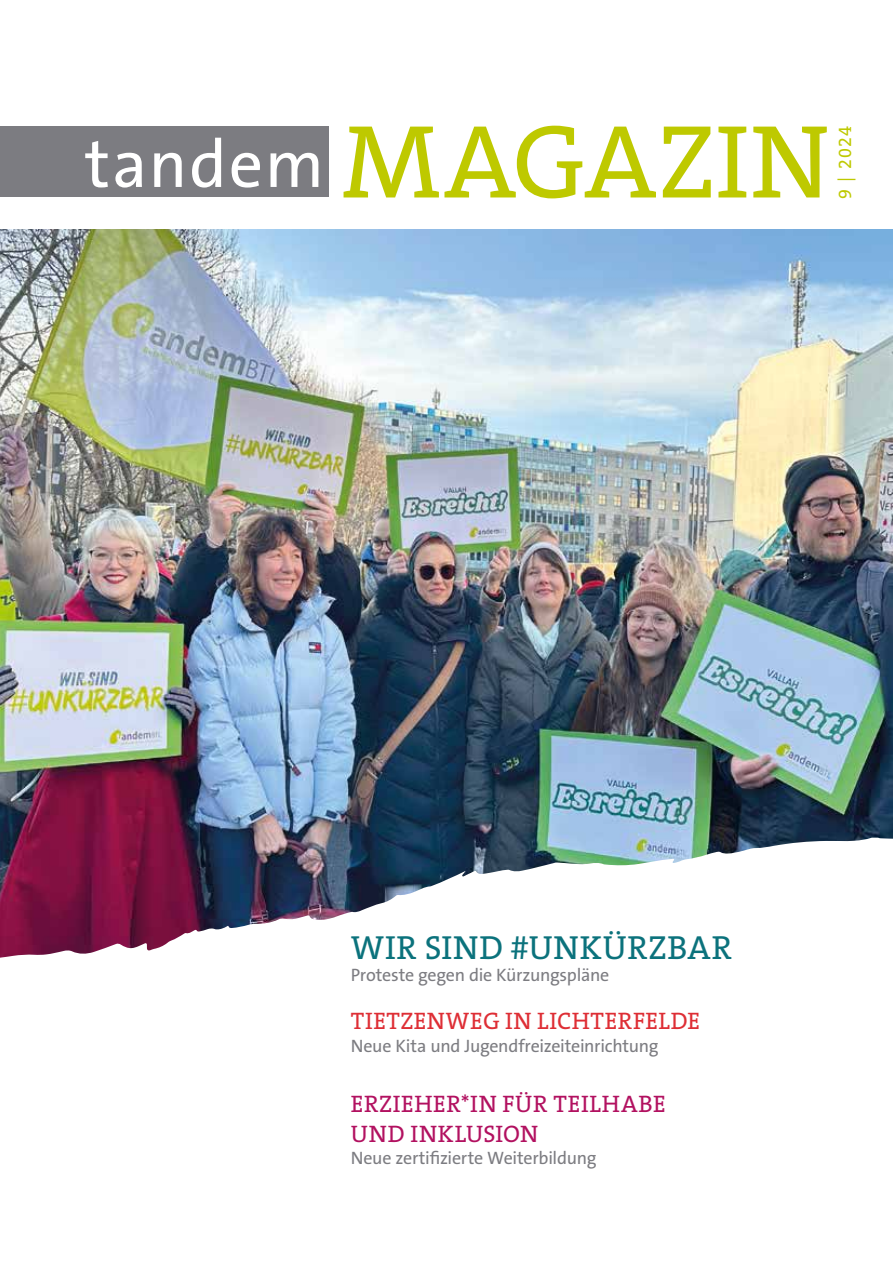
<style>
.page{position:relative;width:893px;height:1263px;background:#fff}
.page>*{position:absolute;margin:0;border:0;box-sizing:border-box;transform-origin:0 0}
.t1{font:105px "The Serif B W5 Plain";letter-spacing:.01em;color:#bec900}
.t2{font:33.6px "The Serif B W5 Plain";letter-spacing:.025em;color:#0b727c}
.t3{font:24px/30px "The Serif B W5 Plain";letter-spacing:.03em;color:#b21160}
.t4{font:24px "The Serif B W5 Plain";letter-spacing:.02em;color:#de2e35}
.t5{font:18px "The Sans B W5 Plain";letter-spacing:-.015em;color:#7c7c81}
.t6{font:18px "The Serif B W5 Plain";color:#bec900}
.s1{font-family:"The Sans B W5 Plain";font-size:67.5px;color:#fff}
</style>
<div class="page">
<img style="left:0;top:230px;width:893px;height:607px">
<svg style="left:0;top:837px;width:893px;height:121px"></svg>
<div style="left:0;top:126px;width:328px;height:71px;background:#7c7c81"></div>
<h1 class="t1" style="left:85px;top:94px;width:746px"><span class="s1">tandem</span> MAGAZIN</h1>
<p class="t6" style="left:833px;top:199px;width:75px;rotate:-90deg">9 | 2024</p>
<h2 class="t2" style="left:351px;top:926px;width:383px">WIR SIND #UNKÜRZBAR</h2>
<p class="t5" style="left:351px;top:963px;width:260px">Proteste gegen die Kürzungspläne</p>
<h3 class="t4" style="left:351px;top:1005px;width:351px">TIETZENWEG IN LICHTERFELDE</h3>
<p class="t5" style="left:351px;top:1034px;width:309px">Neue Kita und Jugendfreizeiteinrichtung</p>
<h3 class="t3" style="left:351px;top:1089px;width:316px">ERZIEHER*IN FÜR TEILHABE<br>UND INKLUSION</h3>
<p class="t5" style="left:351px;top:1146px;width:247px">Neue zertifizierte Weiterbildung</p>
</div>
